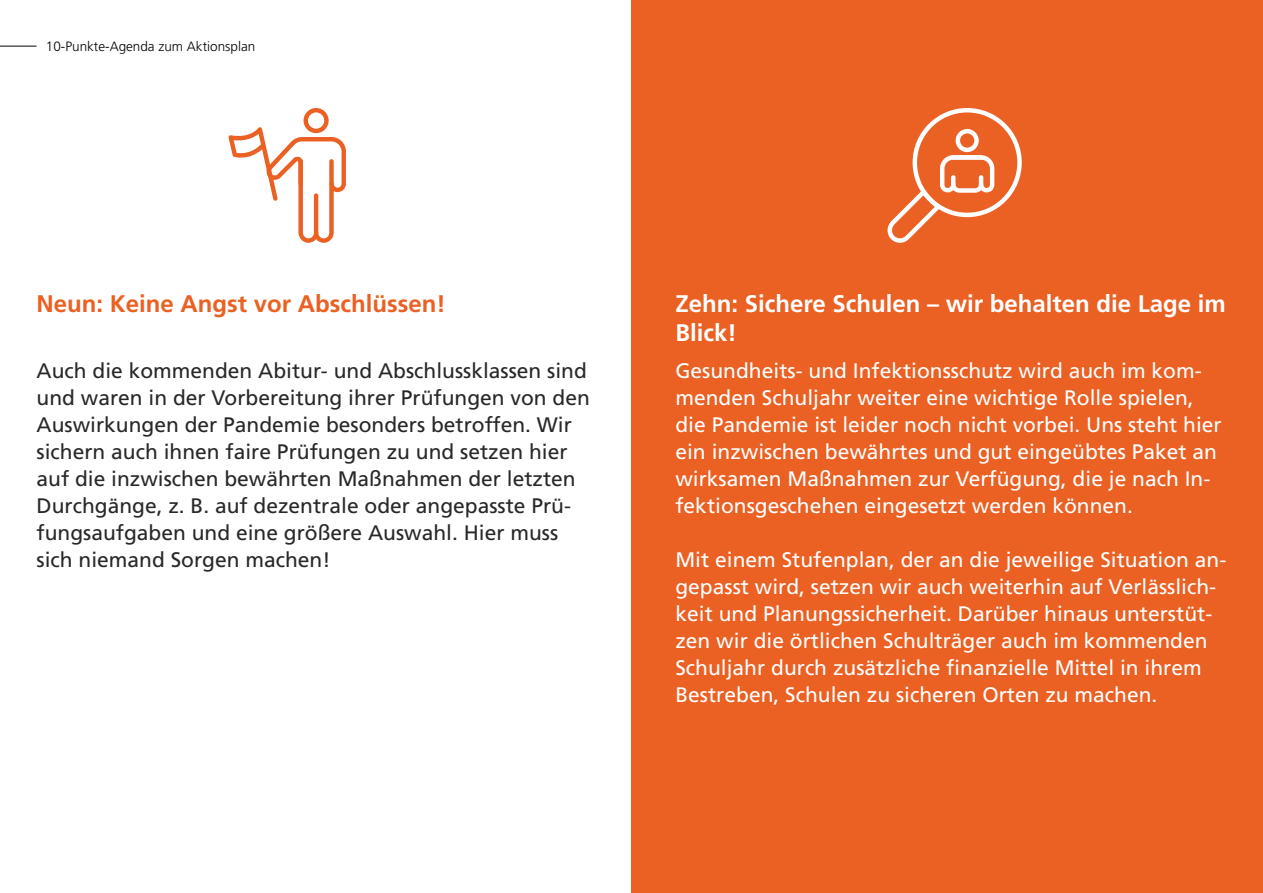
<style>
.page{position:relative;width:1263px;height:893px;background:#fff}
.page>*{position:absolute;margin:0;border:0;box-sizing:border-box;transform-origin:0 0}
.t1{font:700 24px/28.8px "Frutiger LT Std";color:#fff}
.t2{font:700 24px "Frutiger LT Std";color:#eb6023}
.t3{font:21px/27px "Frutiger LT Std";color:#fff}
.t4{font:21px/27px "Frutiger LT Std";color:#282827}
.t5{font:300 13.5px "Frutiger LT Std";color:#000}
</style>
<div class="page">
<hr style="left:0;top:46px;width:37px;height:1px;background:#000">
<div style="left:631px;top:1px;width:632px;height:892px;background:#eb6023"></div>
<svg style="left:228px;top:108px;width:118px;height:135px"></svg>
<svg style="left:887px;top:108px;width:135px;height:135px"></svg>
<p class="t5" style="left:46px;top:39px;width:211px">10-Punkte-Agenda zum Aktionsplan</p>
<p class="t2" style="left:37px;top:290px;width:411px">Neun: Keine Angst vor Abschlüssen!</p>
<p class="t4" style="left:37px;top:357px;width:555px">Auch die kommenden Abitur- und Abschlussklassen sind und waren in der Vorbereitung ihrer Prüfungen von den Auswirkungen der Pandemie besonders betroffen. Wir sichern auch ihnen faire Prüfungen zu und setzen hier auf die inzwischen bewährten Maßnahmen der letzten Durchgänge, z. B. auf dezentrale oder angepasste Prü&shy;fungsaufgaben und eine größere Auswahl. Hier muss sich niemand Sorgen machen!</p>
<p class="t1" style="left:675px;top:289px;width:552px">Zehn: Sichere Schulen – wir behalten die Lage im<br>Blick!</p>
<p class="t3" style="left:675px;top:357px;width:548px">Gesundheits- und Infektionsschutz wird auch im kom&shy;menden Schuljahr weiter eine wichtige Rolle spielen, die Pandemie ist leider noch nicht vorbei. Uns steht hier ein inzwischen bewährtes und gut eingeübtes Paket an wirksamen Maßnahmen zur Verfügung, die je nach In&shy;fektionsgeschehen eingesetzt werden können.</p>
<p class="t3" style="left:675px;top:546px;width:552px">Mit einem Stufenplan, der an die jeweilige Situation an&shy;gepasst wird, setzen wir auch weiterhin auf Verlässlich&shy;keit und Planungssicherheit. Darüber hinaus unterstüt&shy;zen wir die örtlichen Schulträger auch im kommenden Schuljahr durch zusätzliche finanzielle Mittel in ihrem Bestreben, Schulen zu sicheren Orten zu machen.</p>
</div>
